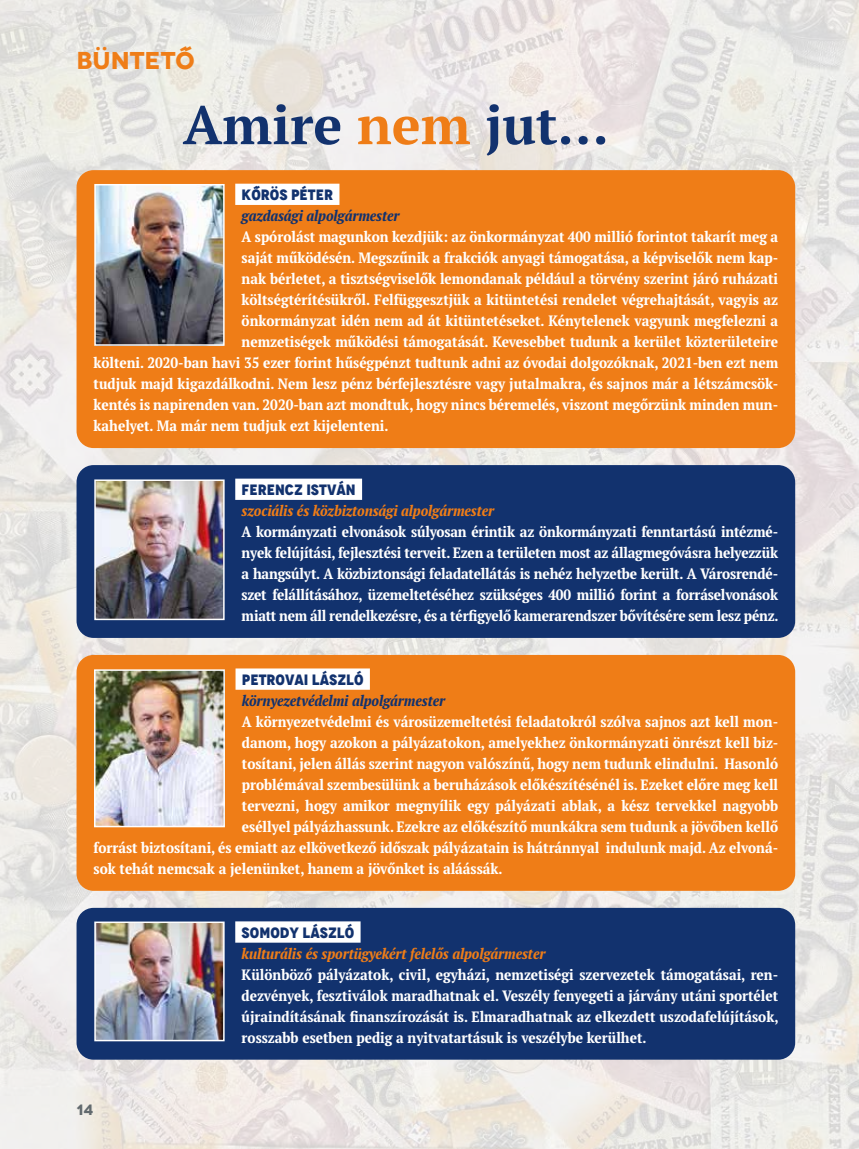
<style>
.page{position:relative;width:859px;height:1149px;background:#fff}
.page>*{position:absolute;margin:0;border:0;box-sizing:border-box;transform-origin:0 0}
.t1{font:700 54px "PT Serif Pro";color:#12326e}
.t2{font:700 expanded 24.3px "Novecento";color:#ef7d17}
.t3{font:700 15px/21px "PT Serif Pro Narrow";color:#fff;text-align:justify}
.t4{font:italic 700 15px "PT Serif Pro Narrow";color:#ef7d17}
.t5{font:italic 700 15px "PT Serif Pro Narrow";color:#12326e}
.t6{font:700 15px "Novecento Narrow Ult";color:#12326e}
.t7{font:700 expanded 15px "Novecento";color:#626a6e}
.s1{color:#ef7d17}
</style>
<div class="page">
<img style="left:0;top:0;width:859px;height:1148px">
<div style="left:77px;top:907px;width:718px;height:152px;background:#12326e;border-radius:17px"></div>
<div style="left:235px;top:921px;width:126px;height:21px;background:#fff"></div>
<div style="left:77px;top:170px;width:718px;height:278px;background:#ef7d17;border-radius:17px"></div>
<div style="left:235px;top:184px;width:104px;height:21px;background:#fff"></div>
<img style="left:97px;top:187px;width:125px;height:155px">
<div style="left:94px;top:184px;width:131px;height:161px;border:2px solid #fff"></div>
<div style="left:77px;top:465px;width:718px;height:172px;background:#12326e;border-radius:17px"></div>
<div style="left:235px;top:478px;width:127px;height:21px;background:#fff"></div>
<img style="left:97px;top:482px;width:125px;height:135px">
<div style="left:94px;top:479px;width:131px;height:141px;border:2px solid #fff"></div>
<div style="left:77px;top:654px;width:718px;height:236px;background:#ef7d17;border-radius:17px"></div>
<div style="left:236px;top:668px;width:134px;height:21px;background:#fff"></div>
<img style="left:97px;top:672px;width:125px;height:152px">
<div style="left:94px;top:669px;width:131px;height:158px;border:2px solid #fff"></div>
<img style="left:97px;top:924px;width:125px;height:113px">
<div style="left:94px;top:921px;width:131px;height:119px;border:2px solid #fff"></div>
<h2 class="t2" style="left:77px;top:46px;width:120px">Büntető</h2>
<h1 class="t1" style="left:183px;top:89px;width:427px">Amire <span class="s1">nem</span> jut…</h1>
<p class="t6" style="left:242px;top:185px;width:93px">KŐRÖS PÉTER</p>
<p class="t5" style="left:242px;top:205px;width:159px">gazdasági alpolgármester</p>
<p class="t3" style="left:242px;top:226px;width:538px">A spórolást magunkon kezdjük: az önkormányzat 400 millió forintot takarít meg a</p>
<p class="t3" style="left:242px;top:247px;width:538px">saját működésén. Megszűnik a frakciók anyagi támogatása, a képviselők nem kap-</p>
<p class="t3" style="left:242px;top:268px;width:538px">nak bérletet, a tisztségviselők lemondanak például a törvény szerint járó ruházati</p>
<p class="t3" style="left:242px;top:289px;width:538px">költségtérítésükről. Felfüggesztjük a kitüntetési rendelet végrehajtását, vagyis az</p>
<p class="t3" style="left:242px;top:310px;width:538px">önkormányzat idén nem ad át kitüntetéseket. Kénytelenek vagyunk megfelezni a</p>
<p class="t3" style="left:242px;top:331px;width:538px">nemzetiségek működési támogatását. Kevesebbet tudunk a kerület közterületeire</p>
<p class="t3" style="left:94px;top:352px;width:686px">költeni. 2020-ban havi 35 ezer forint hűségpénzt tudtunk adni az óvodai dolgozóknak, 2021-ben ezt nem</p>
<p class="t3" style="left:94px;top:373px;width:686px">tudjuk majd kigazdálkodni. Nem lesz pénz bérfejlesztésre vagy jutalmakra, és sajnos már a létszámcsök-</p>
<p class="t3" style="left:94px;top:394px;width:686px">kentés is napirenden van. 2020-ban azt mondtuk, hogy nincs béremelés, viszont megőrzünk minden mun-</p>
<p class="t3" style="left:94px;top:415px;width:296px">kahelyet. Ma már nem tudjuk ezt kijelenteni.</p>
<p class="t6" style="left:242px;top:480px;width:116px">FERENCZ ISTVÁN</p>
<p class="t4" style="left:242px;top:500px;width:254px">szociális és közbiztonsági alpolgármester</p>
<p class="t3" style="left:242px;top:520px;width:538px">A kormányzati elvonások súlyosan érintik az önkormányzati fenntartású intézmé&shy;nyek felújítási, fejlesztési terveit. Ezen a területen most az állagmegóvásra helyezzük a hangsúlyt. A közbiztonsági feladatellátás is nehéz helyzetbe került. A Városrendé&shy;szet felállításához, üzemeltetéséhez szükséges 400 millió forint a forráselvonások miatt nem áll rendelkezésre, és a térfigyelő kamerarendszer bővítésére sem lesz pénz.</p>
<p class="t6" style="left:242px;top:669px;width:123px">PETROVAI LÁSZLÓ</p>
<p class="t5" style="left:242px;top:690px;width:205px">környezetvédelmi alpolgármester</p>
<p class="t3" style="left:242px;top:710px;width:538px">A környezetvédelmi és városüzemeltetési feladatokról szólva sajnos azt kell mon-</p>
<p class="t3" style="left:242px;top:731px;width:538px">danom, hogy azokon a pályázatokon, amelyekhez önkormányzati önrészt kell biz-</p>
<p class="t3" style="left:242px;top:752px;width:538px">tosítani, jelen állás szerint nagyon valószínű, hogy nem tudunk elindulni. Hasonló</p>
<p class="t3" style="left:242px;top:773px;width:538px">problémával szembesülünk a beruházások előkészítésénél is. Ezeket előre meg kell</p>
<p class="t3" style="left:242px;top:794px;width:538px">tervezni, hogy amikor megnyílik egy pályázati ablak, a kész tervekkel nagyobb</p>
<p class="t3" style="left:242px;top:815px;width:538px">eséllyel pályázhassunk. Ezekre az előkészítő munkákra sem tudunk a jövőben kellő</p>
<p class="t3" style="left:94px;top:836px;width:686px">forrást biztosítani, és emiatt az elkövetkező időszak pályázatain is hátránnyal indulunk majd. Az elvoná-</p>
<p class="t3" style="left:94px;top:857px;width:410px">sok tehát nemcsak a jelenünket, hanem a jövőnket is aláássák.</p>
<p class="t7" style="left:77px;top:1099px;width:18px">14</p>
<p class="t6" style="left:242px;top:922px;width:114px">SOMODY LÁSZLÓ</p>
<p class="t4" style="left:242px;top:943px;width:305px">kulturális és sportügyekért felelős alpolgármester</p>
<p class="t3" style="left:242px;top:963px;width:538px">Különböző pályázatok, civil, egyházi, nemzetiségi szervezetek támogatásai, ren&shy;dezvények, fesztiválok maradhatnak el. Veszély fenyegeti a járvány utáni sportélet újraindításának finanszírozását is. Elmaradhatnak az elkezdett uszodafelújítások, rosszabb esetben pedig a nyitvatartásuk is veszélybe kerülhet.</p>
</div>
